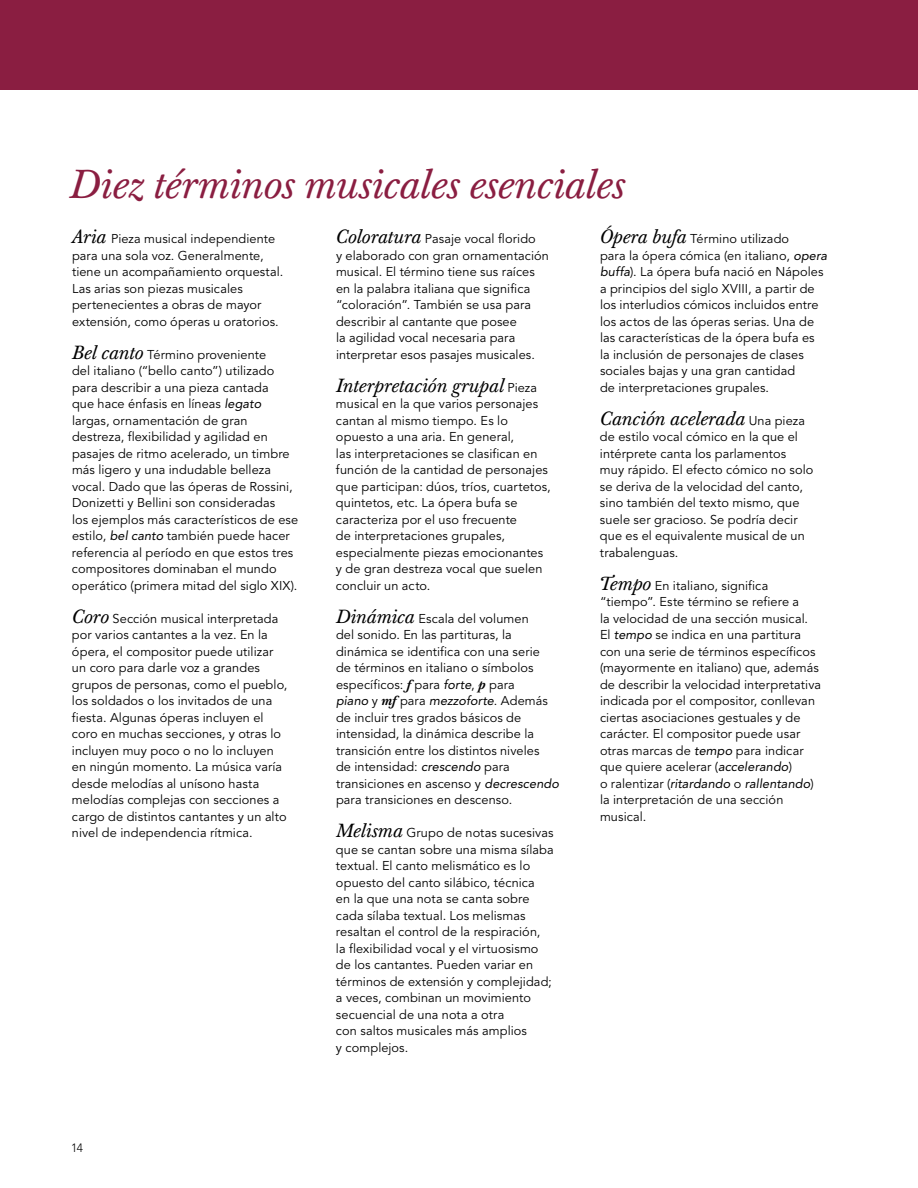
<style>
.page{position:relative;width:918px;height:1188px;background:#fff}
.page>*{position:absolute;margin:0;border:0;box-sizing:border-box;transform-origin:0 0}
.t1{font:italic 39.75px "Baskerville Ten Pro";letter-spacing:-.01em;color:#8a1e41}
.t2{font:italic 18.75px "Baskerville Ten Pro";letter-spacing:-.005em;color:#000}
.t3{font:12.75px/16.5px "Avenir";letter-spacing:.01em;color:#000}
.t4{font:300 12px "Avenir";color:#000}
.s1{font-family:"Baskerville Ten Pro";font-style:italic;font-size:18.75px}
.s2{font-style:italic}
.s3{font-family:"Avenir";font-style:normal;font-size:12.75px}
.s4{font-family:"Baskerville Ten Pro";font-weight:700;font-style:italic}
</style>
<div class="page">
<div style="left:0;top:0;width:918px;height:90px;background:#8a1e41"></div>
<h1 class="t1" style="left:70px;top:158px;width:557px">Diez términos musicales esenciales</h1>
<p class="t3" style="left:72px;top:231px;width:213px"><span class="s1">Aria</span> Pieza musical independiente para una sola voz. Generalmente, tiene un acompañamiento orquestal.<br>Las arias son piezas musicales pertenecientes a obras de mayor extensión, como óperas u oratorios.</p>
<p class="t3" style="left:72px;top:347px;width:228px"><span class="s1">Bel canto</span> Término proveniente<br>del italiano (“bello canto”) utilizado para describir a una pieza cantada<br>que hace énfasis en líneas <span class="s2">legato </span>largas, ornamentación de gran destreza, flexibilidad y agilidad en pasajes de ritmo acelerado, un timbre más ligero y una indudable belleza vocal. Dado que las óperas de Rossini, Donizetti y Bellini son consideradas<br>los ejemplos más característicos de ese estilo, <span class="s2">bel canto</span> también puede hacer referencia al período en que estos tres compositores dominaban el mundo operático (primera mitad del siglo XIX).</p>
<p class="t3" style="left:72px;top:611px;width:217px"><span class="s1">Coro</span> Sección musical interpretada por varios cantantes a la vez. En la ópera, el compositor puede utilizar un coro para darle voz a grandes grupos de personas, como el pueblo, los soldados o los invitados de una fiesta. Algunas óperas incluyen el coro en muchas secciones, y otras lo incluyen muy poco o no lo incluyen en ningún momento. La música varía desde melodías al unísono hasta melodías complejas con secciones a cargo de distintos cantantes y un alto nivel de independencia rítmica.</p>
<p class="t4" style="left:71px;top:1141px;width:14px">14</p>
<p class="t3" style="left:336px;top:231px;width:215px"><span class="s1">Coloratura</span> Pasaje vocal florido<br>y elaborado con gran ornamentación musical. El término tiene sus raíces en la palabra italiana que significa “coloración”. También se usa para describir al cantante que posee<br>la agilidad vocal necesaria para interpretar esos pasajes musicales.</p>
<h2 class="t2" style="left:336px;top:373px;width:203px">Interpretación grupal <span class="s3">Pieza</span></h2>
<p class="t3" style="left:336px;top:396px;width:216px">musical en la que varios personajes cantan al mismo tiempo. Es lo opuesto a una aria. En general,<br>las interpretaciones se clasifican en función de la cantidad de personajes que participan: dúos, tríos, cuartetos, quintetos, etc. La ópera bufa se caracteriza por el uso frecuente<br>de interpretaciones grupales, especialmente piezas emocionantes y de gran destreza vocal que suelen concluir un acto.</p>
<p class="t3" style="left:336px;top:611px;width:225px"><span class="s1">Dinámica</span> Escala del volumen<br>del sonido. En las partituras, la dinámica se identifica con una serie<br>de términos en italiano o símbolos específicos: <span class="s4">f</span>para <span class="s2">forte</span>, <span class="s4">p</span> para<br><span class="s2">piano</span> y <span class="s4">mf</span>para <span class="s2">mezzoforte</span>. Además de incluir tres grados básicos de intensidad, la dinámica describe la transición entre los distintos niveles<br>de intensidad: <span class="s2">crescendo</span> para transiciones en ascenso y <span class="s2">decrescendo </span>para transiciones en descenso.</p>
<p class="t3" style="left:336px;top:825px;width:219px"><span class="s1">Melisma</span> Grupo de notas sucesivas que se cantan sobre una misma sílaba textual. El canto melismático es lo opuesto del canto silábico, técnica<br>en la que una nota se canta sobre cada sílaba textual. Los melismas resaltan el control de la respiración,<br>la flexibilidad vocal y el virtuosismo de los cantantes. Pueden variar en términos de extensión y complejidad; a veces, combinan un movimiento secuencial de una nota a otra<br>con saltos musicales más amplios<br>y complejos.</p>
<p class="t3" style="left:600px;top:231px;width:229px"><span class="s1">Ópera bufa</span> Término utilizado<br>para la ópera cómica (en italiano, <span class="s2">opera buffa</span>). La ópera bufa nació en Nápoles a principios del siglo XVIII, a partir de los interludios cómicos incluidos entre los actos de las óperas serias. Una de las características de la ópera bufa es la inclusión de personajes de clases sociales bajas y una gran cantidad<br>de interpretaciones grupales.</p>
<h2 class="t2" style="left:600px;top:406px;width:207px">Canción acelerada <span class="s3">Una pieza</span></h2>
<p class="t3" style="left:600px;top:429px;width:215px">de estilo vocal cómico en la que el intérprete canta los parlamentos muy rápido. El efecto cómico no solo se deriva de la velocidad del canto, sino también del texto mismo, que suele ser gracioso. Se podría decir que es el equivalente musical de un trabalenguas.</p>
<p class="t3" style="left:600px;top:578px;width:223px"><span class="s1">Tempo</span> En italiano, significa “tiempo”. Este término se refiere a<br>la velocidad de una sección musical.<br>El <span class="s2">tempo</span> se indica en una partitura con una serie de términos específicos (mayormente en italiano) que, además de describir la velocidad interpretativa indicada por el compositor, conllevan ciertas asociaciones gestuales y de carácter. El compositor puede usar otras marcas de <span class="s2">tempo</span> para indicar que quiere acelerar (<span class="s2">accelerando</span>)<br>o ralentizar (<span class="s2">ritardando</span> o <span class="s2">rallentando</span>) la interpretación de una sección musical.</p>
</div>
